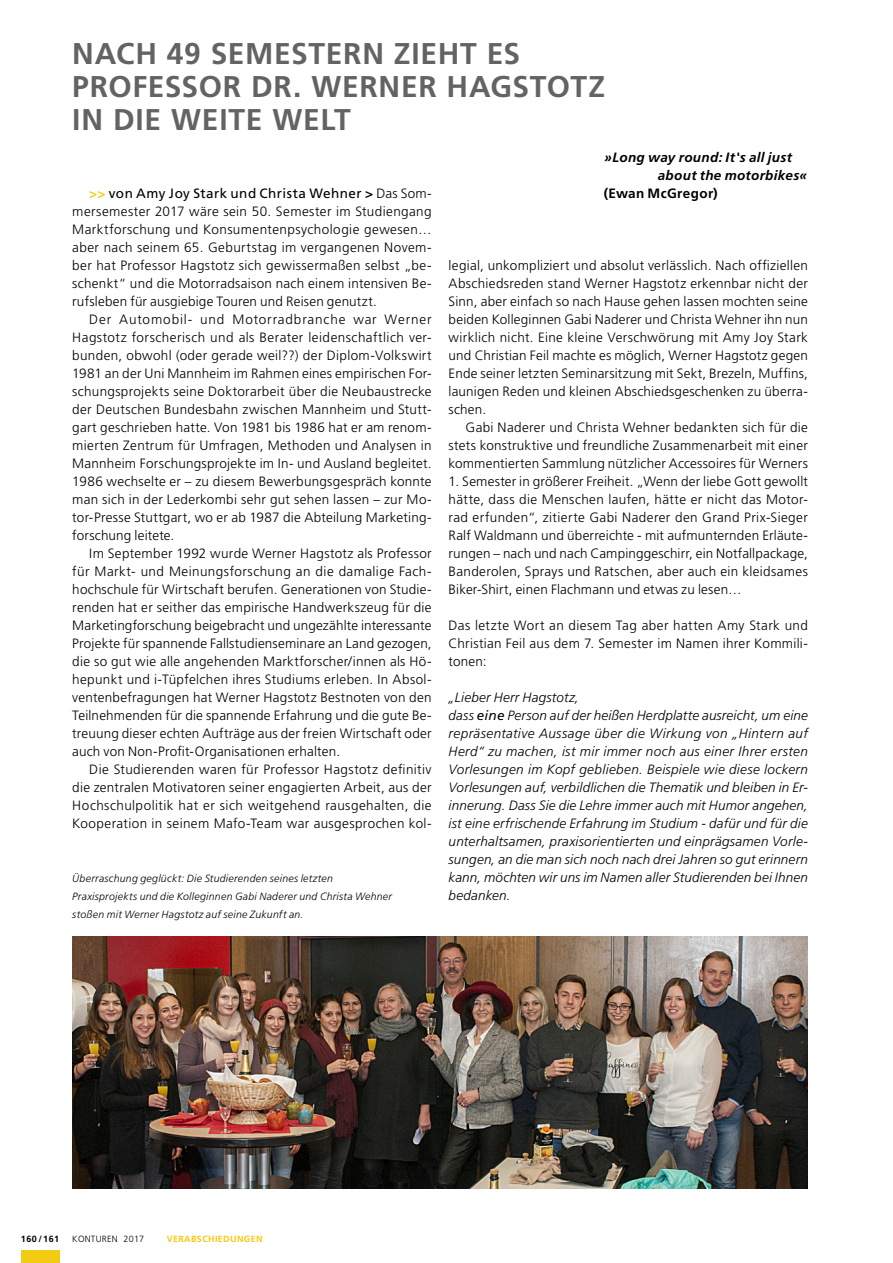
<style>
.page{position:relative;width:893px;height:1263px;background:#fff}
.page>*{position:absolute;margin:0;border:0;box-sizing:border-box;transform-origin:0 0}
.t1{font:700 30px/33px "Frutiger LT";letter-spacing:.025em;color:#636363}
.t2{font:300 13.5px/18px "Frutiger LT";letter-spacing:.015em;color:#000;text-align:justify}
.t3{font:italic 300 13.5px/18px "Frutiger LT";letter-spacing:.015em;color:#000}
.t4{font:italic 700 13.5px/18px "Frutiger LT";letter-spacing:.025em;color:#000}
.t5{font:700 13.5px "Frutiger LT";letter-spacing:.025em;color:#000}
.t6{font:italic 300 10.5px/18px "Frutiger LT";letter-spacing:.025em;color:#000}
.t7{font:700 9px "Frutiger LT";letter-spacing:.04em;color:#f2cb13}
.t8{font:300 9px "Frutiger LT";letter-spacing:.025em;color:#000}
.t9{font:700 9px "Frutiger LT";letter-spacing:.05em;color:#000}
.s1{font-weight:700;color:#f2cb13}
.s2{font-weight:400}
.s3{font-weight:700}
</style>
<div class="page">
<div style="left:21px;top:1250px;width:39px;height:13px;background:#f2cb13"></div>
<img style="left:72px;top:936px;width:736px;height:252px">
<h1 class="t1" style="left:72px;top:38px;width:534px">NACH 49 SEMESTERN ZIEHT ES<br>PROFESSOR DR. WERNER HAGSTOTZ<br>IN DIE WEITE WELT</h1>
<p class="t2" style="left:72px;top:185px;width:361px;text-indent:17px"><span class="s1">&gt;&gt;</span> <span class="s2">von Amy Joy Stark und Christa Wehner</span> <span class="s3">&gt;</span> Das Som&shy;mersemester 2017 wäre sein 50. Semester im Studiengang Marktforschung und Konsumentenpsychologie gewesen… aber nach seinem 65. Geburtstag im vergangenen Novem&shy;ber hat Professor Hagstotz sich gewissermaßen selbst „be&shy;schenkt“ und die Motorradsaison nach einem intensiven Be&shy;rufsleben für ausgiebige Touren und Reisen genutzt.</p>
<p class="t2" style="left:72px;top:310px;width:361px;text-indent:17px">Der Automobil- und Motorradbranche war Werner Hagstotz forscherisch und als Berater leidenschaftlich ver&shy;bunden, obwohl (oder gerade weil??) der Diplom-Volkswirt 1981 an der Uni Mannheim im Rahmen eines empirischen For&shy;schungsprojekts seine Doktorarbeit über die Neubaustrecke der Deutschen Bundesbahn zwischen Mannheim und Stutt&shy;gart geschrieben hatte. Von 1981 bis 1986 hat er am renom&shy;mierten Zentrum für Umfragen, Methoden und Analysen in Mannheim Forschungsprojekte im In- und Ausland begleitet.<br>1986 wechselte er – zu diesem Bewerbungsgespräch konnte man sich in der Lederkombi sehr gut sehen lassen – zur Mo&shy;tor-Presse Stuttgart, wo er ab 1987 die Abteilung Marketing&shy;forschung leitete.</p>
<p class="t2" style="left:72px;top:544px;width:361px;text-indent:17px">Im September 1992 wurde Werner Hagstotz als Professor für Markt- und Meinungsforschung an die damalige Fach&shy;hochschule für Wirtschaft berufen. Generationen von Studie&shy;renden hat er seither das empirische Handwerkszeug für die Marketingforschung beigebracht und ungezählte interessante Projekte für spannende Fallstudienseminare an Land gezogen, die so gut wie alle angehenden Marktforscher/innen als Hö&shy;hepunkt und i-Tüpfelchen ihres Studiums erleben. In Absol&shy;ventenbefragungen hat Werner Hagstotz Bestnoten von den Teilnehmenden für die spannende Erfahrung und die gute Be&shy;treuung dieser echten Aufträge aus der freien Wirtschaft oder auch von Non-Profit-Organisationen erhalten.</p>
<p class="t2" style="left:72px;top:760px;width:361px;text-indent:17px">Die Studierenden waren für Professor Hagstotz definitiv die zentralen Motivatoren seiner engagierten Arbeit, aus der Hochschulpolitik hat er sich weitgehend rausgehalten, die Kooperation in seinem Mafo-Team war ausgesprochen kol-</p>
<p class="t6" style="left:72px;top:869px;width:321px">Überraschung geglückt: Die Studierenden seines letzten<br>Praxisprojekts und die Kolleginnen Gabi Naderer und Christa Wehner stoßen mit Werner Hagstotz auf seine Zukunft an.</p>
<p class="t4" style="left:658px;top:148px;width:152px;text-indent:-54px">»Long way round: It's all just about the motorbikes«</p>
<p class="t5" style="left:604px;top:185px;width:115px">(Ewan McGregor)</p>
<p class="t2" style="left:449px;top:256px;width:361px">legial, unkompliziert und absolut verlässlich. Nach offiziellen Abschiedsreden stand Werner Hagstotz erkennbar nicht der Sinn, aber einfach so nach Hause gehen lassen mochten seine beiden Kolleginnen Gabi Naderer und Christa Wehner ihn nun wirklich nicht. Eine kleine Verschwörung mit Amy Joy Stark und Christian Feil machte es möglich, Werner Hagstotz gegen Ende seiner letzten Seminarsitzung mit Sekt, Brezeln, Muffins, launigen Reden und kleinen Abschiedsgeschenken zu überra&shy;schen.</p>
<p class="t2" style="left:449px;top:418px;width:361px;text-indent:17px">Gabi Naderer und Christa Wehner bedankten sich für die stets konstruktive und freundliche Zusammenarbeit mit einer kommentierten Sammlung nützlicher Accessoires für Werners</p>
<p class="t2" style="left:449px;top:472px;width:361px">1. Semester in größerer Freiheit. „Wenn der liebe Gott gewollt hätte, dass die Menschen laufen, hätte er nicht das Motor&shy;rad erfunden“, zitierte Gabi Naderer den Grand Prix-Sieger Ralf Waldmann und überreichte - mit aufmunternden Erläute&shy;rungen – nach und nach Campinggeschirr, ein Notfallpackage, Banderolen, Sprays und Ratschen, aber auch ein kleidsames Biker-Shirt, einen Flachmann und etwas zu lesen…</p>
<p class="t2" style="left:449px;top:616px;width:361px">Das letzte Wort an diesem Tag aber hatten Amy Stark und Christian Feil aus dem 7. Semester im Namen ihrer Kommili&shy;tonen:</p>
<p class="t3" style="left:449px;top:688px;width:361px">„Lieber Herr Hagstotz,<br>dass <span class="s2">eine</span> Person auf der heißen Herdplatte ausreicht, um eine repräsentative Aussage über die Wirkung von „Hintern auf Herd“ zu machen, ist mir immer noch aus einer Ihrer ersten Vorlesungen im Kopf geblieben. Beispiele wie diese lockern Vorlesungen auf, verbildlichen die Thematik und bleiben in Er&shy;innerung. Dass Sie die Lehre immer auch mit Humor angehen, ist eine erfrischende Erfahrung im Studium - dafür und für die unterhaltsamen, praxisorientierten und einprägsamen Vorle&shy;sungen, an die man sich noch nach drei Jahren so gut erinnern kann, möchten wir uns im Namen aller Studierenden bei Ihnen bedanken.</p>
<p class="t9" style="left:21px;top:1234px;width:40px">160 /161</p>
<p class="t8" style="left:72px;top:1234px;width:73px">KONTUREN 2017</p>
<p class="t7" style="left:167px;top:1234px;width:97px">VERABSCHIEDUNGEN</p>
</div>
